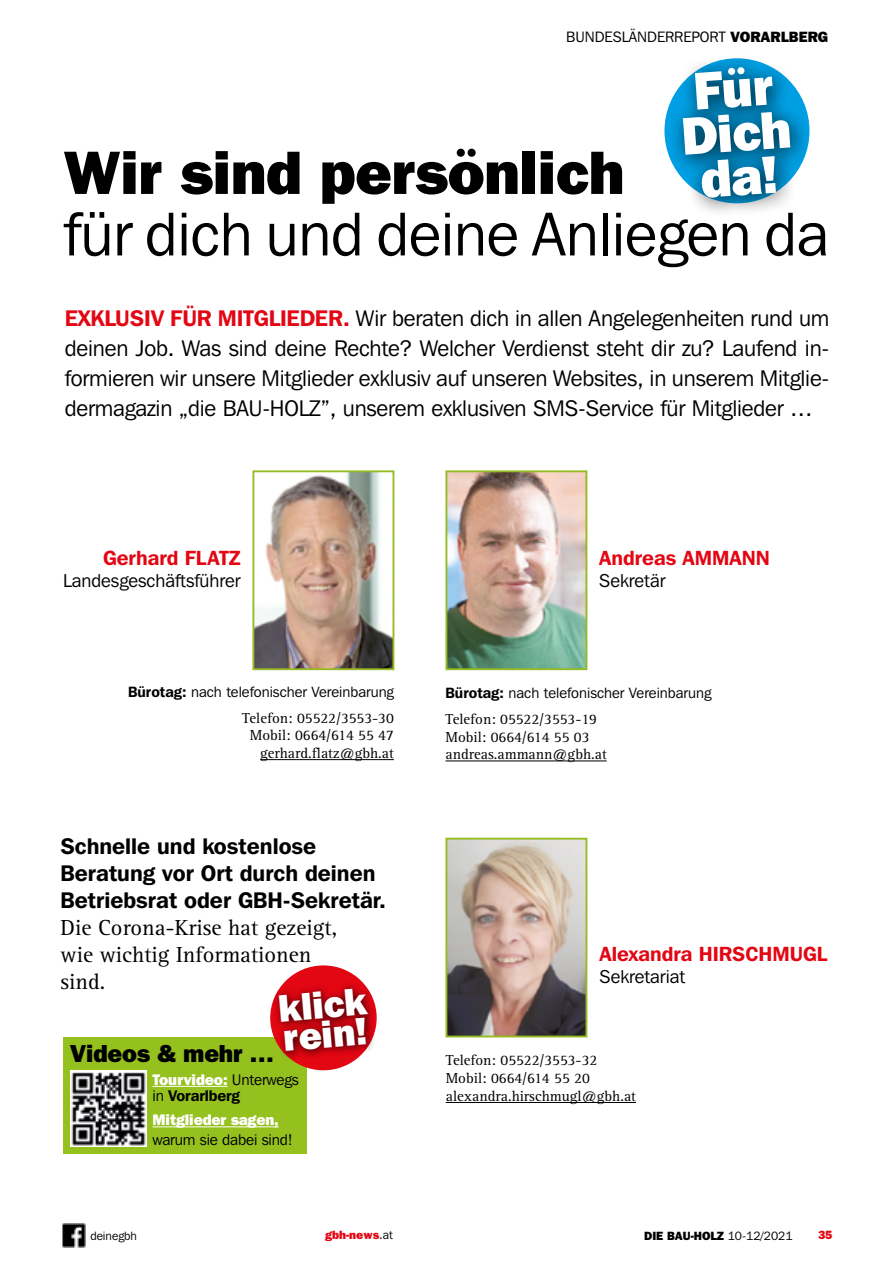
<style>
.page{position:relative;width:893px;height:1263px;background:#fff}
.page>*{position:absolute;margin:0;border:0;box-sizing:border-box;transform-origin:0 0}
.t1{font:61.5px "Franklin Gothic IT Cby BT";letter-spacing:-.005em;color:#000}
.t2{font:800 61.5px "Franklin Gothic";letter-spacing:-.005em;color:#000}
.t3{font:800 53.25px/44.2px "Franklin Gothic";color:#fff;text-align:center}
.t4{font:800 38.7px/29.4px "Franklin Gothic";color:#fff}
.t5{font:800 24.75px "Franklin Gothic";letter-spacing:-.01em;color:#000}
.t6{font:22.5px/30px "Franklin Gothic IT Cby BT";letter-spacing:-.01em;color:#000;text-align:justify}
.t7{font:600 22.5px/27px "Franklin Gothic IT Cby BT";color:#000}
.t8{font:22.5px/27px "Rotis Serif";color:#000}
.t9{font:600 20.4px "Franklin Gothic IT Cby BT";color:#e30613}
.t10{font:18.6px "Franklin Gothic IT Cby BT";color:#000}
.t11{font:800 15.3px "Franklin Gothic";letter-spacing:-.01em;color:#fff}
.t12{font:15.3px "Franklin Gothic IT Cby BT";letter-spacing:-.01em;color:#000}
.t13{font:600 15.3px "Franklin Gothic IT Cby BT";letter-spacing:-.01em;color:#000}
.t14{font:15px/17.9px "Rotis Serif";color:#000}
.t15{font:15px "Franklin Gothic IT Cby BT";color:#000}
.t16{font:14.85px "Franklin Gothic IT Cby BT";color:#000}
.t17{font:800 12px "Franklin Gothic";color:#000}
.t18{font:800 12px "Franklin Gothic";color:#e30613}
.t19{font:12px "Franklin Gothic IT Cby BT";color:#000}
.s1{font-family:"Franklin Gothic";font-weight:800}
.s2{font-weight:600;color:#e30613}
.s3{font-weight:600}
.s4{font-family:"Franklin Gothic IT Cby BT";font-weight:400;color:#000}
.s5{font-weight:400}
.s6{font-family:"Franklin Gothic IT Cby BT";font-weight:400}
</style>
<div class="page">
<img style="left:62px;top:1223px;width:24px;height:24px">
<div style="left:64px;top:1037px;width:243px;height:117px;background:#95c11f"></div>
<hr style="left:152px;top:1086px;width:75px;height:1px;background:#fff">
<hr style="left:152px;top:1126px;width:127px;height:1px;background:#fff">
<img style="left:448px;top:841px;width:136px;height:193px">
<div style="left:445px;top:838px;width:142px;height:199px;border:2px solid #95bb20"></div>
<hr style="left:446px;top:1102px;width:190px;height:1px;background:#000">
<img style="left:70px;top:1070px;width:76px;height:77px">
<img style="left:255px;top:473px;width:136px;height:194px">
<div style="left:252px;top:470px;width:142px;height:200px;border:2px solid #95bb20"></div>
<hr style="left:260px;top:759px;width:134px;height:1px;background:#000">
<img style="left:448px;top:473px;width:136px;height:194px">
<div style="left:445px;top:470px;width:142px;height:200px;border:2px solid #95bb20"></div>
<hr style="left:445px;top:760px;width:162px;height:1px;background:#000">
<div style="left:668px;top:52px;width:143px;height:166px;background:#000;opacity:.75"></div>
<div style="left:270px;top:965px;width:107px;height:105px;background:#e30613;border-radius:50%"></div>
<div style="left:272px;top:981px;width:104px;height:80px;background:#000;opacity:.75"></div>
<p class="t15" style="left:566px;top:27px;width:264px">BUNDESLÄNDERREPORT <span class="s1">VORARLBERG</span></p>
<h2 class="t3" style="left:677px;top:69px;width:112px;rotate:-4deg">Für<br>Dich da!</h2>
<h1 class="t2" style="left:64px;top:137px;width:562px">Wir sind persönlich</h1>
<h1 class="t1" style="left:64px;top:196px;width:767px">für dich und deine Anliegen da</h1>
<p class="t6" style="left:65px;top:303px;width:766px"><span class="s2">EXKLUSIV FÜR MITGLIEDER.</span> Wir beraten dich in allen Angelegenheiten rund um deinen Job. Was sind deine Rechte? Welcher Verdienst steht dir zu? Laufend in&shy;formieren wir unsere Mitglieder exklusiv auf unseren Websites, in unserem Mitglie&shy;dermagazin „die BAU-HOLZ”, unserem exklusiven SMS-Service für Mitglieder …</p>
<p class="t9" style="left:103px;top:545px;width:139px">Gerhard FLATZ</p>
<p class="t10" style="left:63px;top:569px;width:179px">Landesgeschäftsführer</p>
<p class="t16" style="left:128px;top:682px;width:267px"><span class="s3">Bürotag:</span> nach telefonischer Vereinbarung</p>
<p class="t14" style="left:242px;top:709px;width:153px;text-align:right">Telefon: 05522/3553-30<br>Mobil: 0664/614 55 47 gerhard.flatz@gbh.at</p>
<p class="t7" style="left:60px;top:832px;width:327px">Schnelle und kostenlose<br>Beratung vor Ort durch deinen<br>Betriebsrat oder GBH-Sekretär.</p>
<p class="t8" style="left:60px;top:915px;width:278px">Die Corona-Krise hat gezeigt, wie wichtig Informationen sind.</p>
<h3 class="t4" style="left:277px;top:993px;width:90px;rotate:-5deg">klick rein!</h3>
<p class="t5" style="left:70px;top:1039px;width:206px">Videos &amp; mehr …</p>
<p class="t11" style="left:152px;top:1070px;width:148px">Tourvideo: <span class="s4">Unterwegs</span></p>
<p class="t13" style="left:152px;top:1086px;width:89px"><span class="s5">in</span> Vorarlberg</p>
<p class="t11" style="left:152px;top:1111px;width:128px">Mitglieder sagen,</p>
<p class="t12" style="left:152px;top:1130px;width:142px">warum sie dabei sind!</p>
<p class="t9" style="left:599px;top:545px;width:172px">Andreas AMMANN</p>
<p class="t10" style="left:599px;top:569px;width:68px">Sekretär</p>
<p class="t16" style="left:445px;top:683px;width:267px"><span class="s3">Bürotag:</span> nach telefonischer Vereinbarung</p>
<p class="t14" style="left:445px;top:710px;width:163px">Telefon: 05522/3553-19<br>Mobil: 0664/614 55 03 andreas.ammann@gbh.at</p>
<p class="t9" style="left:599px;top:941px;width:229px">Alexandra HIRSCHMUGL</p>
<p class="t10" style="left:599px;top:965px;width:87px">Sekretariat</p>
<p class="t14" style="left:446px;top:1052px;width:192px">Telefon: 05522/3553-32<br>Mobil: 0664/614 55 20 alexandra.hirschmugl@gbh.at</p>
<p class="t19" style="left:90px;top:1228px;width:48px">deinegbh</p>
<p class="t18" style="left:325px;top:1227px;width:69px">gbh-news<span class="s4">.at</span></p>
<p class="t17" style="left:644px;top:1228px;width:150px">DIE BAU-HOLZ <span class="s6">10-12/2021</span></p>
<p class="t18" style="left:825px;top:1228px;width:9px">3</p>
<p class="t18" style="left:818px;top:1228px;width:16px">35</p>
</div>
